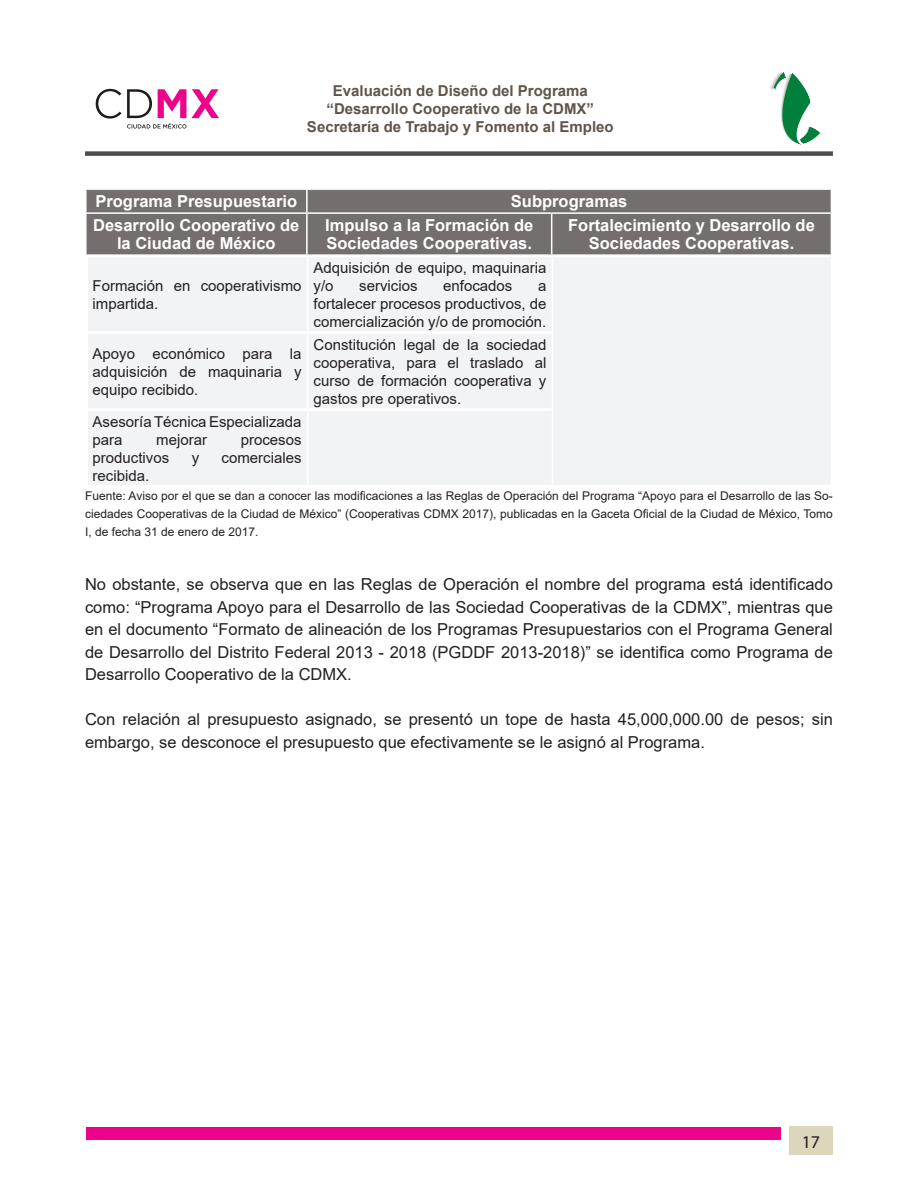
<style>
.page{position:relative;width:918px;height:1188px;background:#fff}
.page>*{position:absolute;margin:0;border:0;box-sizing:border-box;transform-origin:0 0}
.t1{font:18px "Myriad Pro";color:#231f20}
.t2{font:16.5px/22.5px "Arial";color:#231f20;text-align:justify}
.t3{font:700 16.5px/18px "Arial";color:#fff;text-align:center}
.t4{font:15px/18px "Arial";color:#231f20}
.t5{font:700 15px/18px "Arial";color:#5f5449;text-align:center}
.Default{font:12px/18px "Arial";color:#231f20;text-align:justify}
</style>
<div class="page">
<div style="left:789px;top:1127px;width:44px;height:28px;background:#dbd6bc"></div>
<div style="left:85px;top:151px;width:748px;height:5px;background:#4d4d4d"></div>
<div style="left:86px;top:1127px;width:695px;height:13px;background:#ed028c"></div>
<img style="left:770px;top:72px;width:50px;height:73px">
<svg style="left:96px;top:89px;width:123px;height:40px"></svg>
<div style="left:88px;top:258px;width:742px;height:227px;background:#f2f3f4"></div>
<hr style="left:88px;top:331px;width:220px;height:3px;background:#fff">
<hr style="left:308px;top:331px;width:244px;height:3px;background:#fff">
<hr style="left:88px;top:408px;width:220px;height:3px;background:#fff">
<hr style="left:308px;top:408px;width:244px;height:3px;background:#fff">
<hr style="left:307px;top:257px;width:1px;height:74px;background:#fff">
<hr style="left:552px;top:257px;width:1px;height:76px;background:#fff">
<hr style="left:307px;top:334px;width:1px;height:74px;background:#fff">
<hr style="left:552px;top:333px;width:1px;height:77px;background:#fff">
<hr style="left:307px;top:411px;width:1px;height:74px;background:#fff">
<hr style="left:552px;top:410px;width:1px;height:75px;background:#fff">
<div style="left:87px;top:190px;width:744px;height:64px;background:#746f6e"></div>
<hr style="left:306px;top:190px;width:2px;height:22px;background:#fff">
<hr style="left:85px;top:212px;width:222px;height:2px;background:#fff">
<hr style="left:307px;top:212px;width:245px;height:2px;background:#fff">
<hr style="left:306px;top:214px;width:2px;height:40px;background:#fff">
<hr style="left:552px;top:212px;width:280px;height:2px;background:#fff">
<hr style="left:551px;top:214px;width:1px;height:40px;background:#fff">
<p class="t5" style="left:307px;top:82px;width:308px">Evaluación de Diseño del Programa “Desarrollo Cooperativo de la CDMX”<br>Secretaría de Trabajo y Fomento al Empleo</p>
<p class="t3" style="left:95px;top:193px;width:203px">Programa Presupuestario</p>
<p class="t3" style="left:511px;top:193px;width:118px">Subprogramas</p>
<p class="t3" style="left:93px;top:217px;width:208px">Desarrollo Cooperativo de la Ciudad de México</p>
<p class="t3" style="left:325px;top:217px;width:210px;text-align:left">Impulso a la Formación de<br>Sociedades Cooperativas.</p>
<p class="t3" style="left:568px;top:217px;width:248px">Fortalecimiento y Desarrollo de<br>Sociedades Cooperativas.</p>
<p class="t4" style="left:93px;top:276px;width:211px">Formación en cooperativismo impartida.</p>
<p class="t4" style="left:314px;top:258px;width:234px">Adquisición de equipo, maquinaria y/o</p>
<p class="t4" style="left:359px;top:276px;width:60px">servicios</p>
<p class="t4" style="left:443px;top:276px;width:71px">enfocados</p>
<p class="t4" style="left:314px;top:276px;width:234px;text-align:justify;text-indent:224px">a fortalecer procesos productivos, de comercialización y/o de promoción.</p>
<p class="t4" style="left:93px;top:344px;width:211px;text-align:justify">Apoyo económico para la adquisición de maquinaria y equipo recibido.</p>
<p class="t4" style="left:314px;top:335px;width:234px;text-align:justify">Constitución legal de la sociedad cooperativa, para el traslado al curso de formación cooperativa y gastos pre operativos.</p>
<p class="t4" style="left:93px;top:412px;width:211px">Asesoría Técnica Especializada para</p>
<p class="t4" style="left:156px;top:430px;width:52px">mejorar</p>
<p class="t4" style="left:241px;top:430px;width:62px">procesos</p>
<p class="t4" style="left:93px;top:448px;width:78px">productivos</p>
<p class="t4" style="left:192px;top:448px;width:9px">y</p>
<p class="t4" style="left:222px;top:448px;width:82px">comerciales</p>
<p class="t4" style="left:93px;top:466px;width:58px">recibida.</p>
<p class="Default" style="left:85px;top:487px;width:749px">Fuente: Aviso por el que se dan a conocer las modificaciones a las Reglas de Operación del Programa “Apoyo para el Desarrollo de las So&shy;ciedades Cooperativas de la Ciudad de México” (Cooperativas CDMX 2017), publicadas en la Gaceta Oficial de la Ciudad de México, Tomo I, de fecha 31 de enero de 2017.</p>
<p class="t2" style="left:85px;top:573px;width:749px">No obstante, se observa que en las Reglas de Operación el nombre del programa está identificado como: “Programa Apoyo para el Desarrollo de las Sociedad Cooperativas de la CDMX”, mientras que en el documento “Formato de alineación de los Programas Presupuestarios con el Programa General de Desarrollo del Distrito Federal 2013 - 2018 (PGDDF 2013-2018)” se identifica como Programa de Desarrollo Cooperativo de la CDMX.</p>
<p class="t2" style="left:85px;top:708px;width:749px">Con relación al presupuesto asignado, se presentó un tope de hasta 45,000,000.00 de pesos; sin embargo, se desconoce el presupuesto que efectivamente se le asignó al Programa.</p>
<p class="t1" style="left:802px;top:1131px;width:20px">17</p>
</div>
